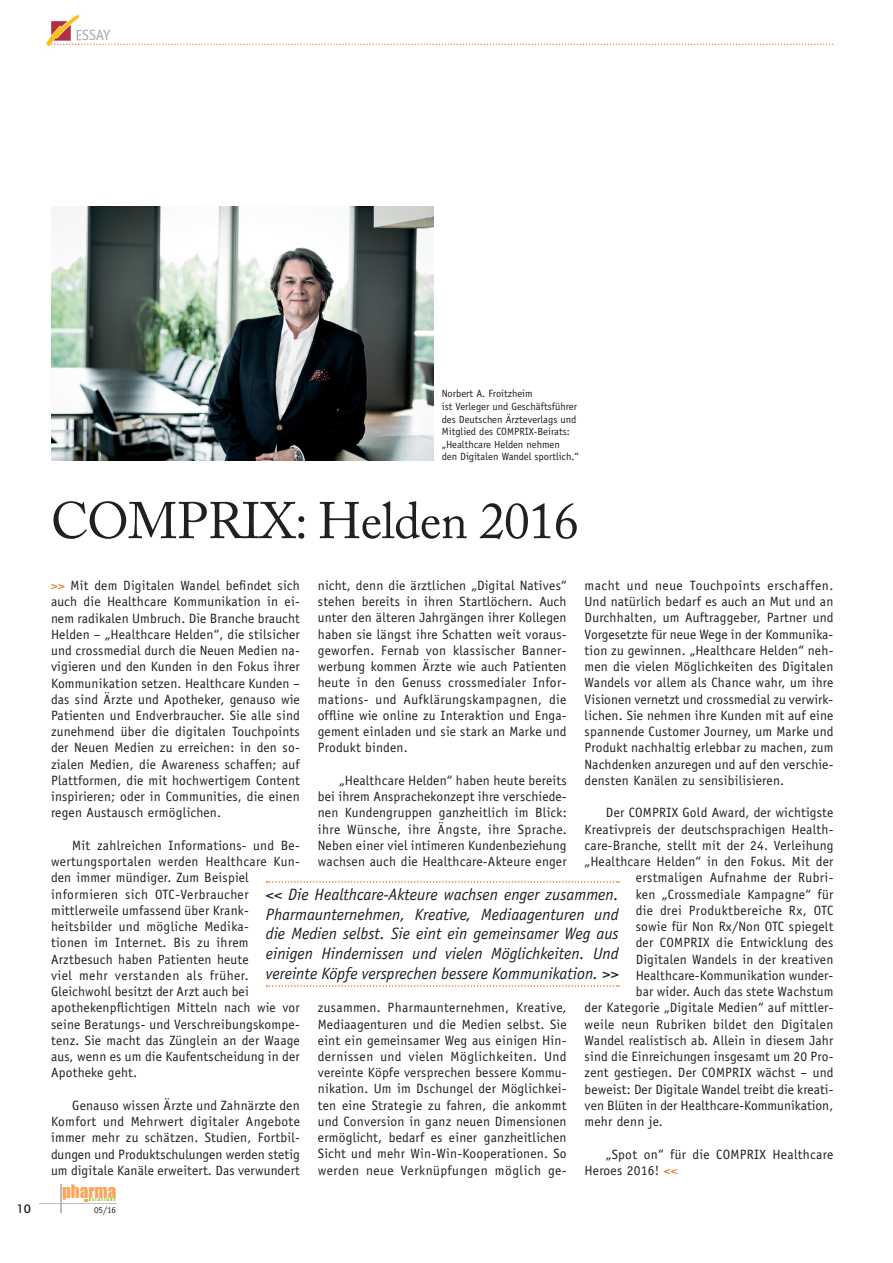
<style>
.page{position:relative;width:893px;height:1263px;background:#fff}
.page>*{position:absolute;margin:0;border:0;box-sizing:border-box;transform-origin:0 0}
.t1{font:51px "Adobe Caslon Pro";letter-spacing:-.01em;color:#231f20}
.t2{font:17.1px "Impact";color:#f9a75d}
.t3{font:italic 16.5px/19.8px "Officina Sans";color:#231f20;text-align:justify}
.t4{font:15px "Officina Sans";letter-spacing:-.01em;color:#a8a9ad}
.t5{font:13.5px/16.2px "Officina Sans";letter-spacing:.02em;color:#231f20;text-align:justify}
.t6{font:500 12px "Futura BT";color:#231f20}
.t7{font:10.5px/12.6px "Officina Sans";color:#231f20}
.t8{font:9px "Officina Sans";color:#231f20}
.t9{font:3.6px "Impact";letter-spacing:.195em;color:#98ca45;scale:1.33 1}
.s1{color:#f36e21}
</style>
<div class="page">
<svg style="left:60px;top:1184px;width:1px;height:29px"></svg>
<hr style="left:39px;top:1203px;width:77px;height:1px;background:#bcbdc0">
<img style="left:46px;top:14px;width:34px;height:33px">
<svg style="left:51px;top:30px;width:782px;height:15px"></svg>
<svg style="left:266px;top:881px;width:353px;height:2px"></svg>
<svg style="left:266px;top:985px;width:353px;height:2px"></svg>
<img style="left:51px;top:206px;width:382px;height:254px">
<p class="t4" style="left:75px;top:27px;width:37px">ESSAY</p>
<p class="t7" style="left:442px;top:388px;width:139px">Norbert A. Froitzheim<br>ist Verleger und Geschäftsführer des Deutschen Ärzteverlags und<br>Mitglied des COMPRIX-Beirats: „Healthcare Helden nehmen<br>den Digitalen Wandel sportlich.“</p>
<h1 class="t1" style="left:51px;top:491px;width:529px">COMPRIX: Helden 2016</h1>
<p class="t5" style="left:318px;top:577px;width:250px">nicht, denn die ärztlichen „Digital Natives“ stehen bereits in ihren Startlöchern. Auch unter den älteren Jahrgängen ihrer Kollegen haben sie längst ihre Schatten weit voraus&shy;geworfen. Fernab von klassischer Banner&shy;werbung kommen Ärzte wie auch Patienten heute in den Genuss crossmedialer Infor&shy;mations- und Aufklärungskampagnen, die offline wie online zu Interaktion und Enga&shy;gement einladen und sie stark an Marke und Produkt binden.</p>
<p class="t5" style="left:318px;top:772px;width:250px;text-indent:21px">„Healthcare Helden“ haben heute bereits bei ihrem Ansprachekonzept ihre verschiede&shy;nen Kundengruppen ganzheitlich im Blick: ihre Wünsche, ihre Ängste, ihre Sprache.<br>Neben einer viel intimeren Kundenbeziehung wachsen auch die Healthcare-Akteure enger</p>
<p class="t5" style="left:585px;top:577px;width:250px">macht und neue Touchpoints erschaffen.<br>Und natürlich bedarf es auch an Mut und an Durchhalten, um Auftraggeber, Partner und Vorgesetzte für neue Wege in der Kommunika&shy;tion zu gewinnen. „Healthcare Helden“ neh&shy;men die vielen Möglichkeiten des Digitalen Wandels vor allem als Chance wahr, um ihre Visionen vernetzt und crossmedial zu verwirk&shy;lichen. Sie nehmen ihre Kunden mit auf eine spannende Customer Journey, um Marke und Produkt nachhaltig erlebbar zu machen, zum Nachdenken anzuregen und auf den verschie&shy;densten Kanälen zu sensibilisieren.</p>
<p class="t5" style="left:606px;top:805px;width:229px">Der COMPRIX Gold Award, der wichtigste</p>
<p class="t5" style="left:585px;top:821px;width:250px">Kreativpreis der deutschsprachigen Health-</p>
<p class="t5" style="left:585px;top:837px;width:250px">care-Branche, stellt mit der 24. Verleihung</p>
<p class="t5" style="left:585px;top:853px;width:250px">„Healthcare Helden“ in den Fokus. Mit der</p>
<p class="t5" style="left:636px;top:870px;width:199px">erstmaligen Aufnahme der Rubri-</p>
<p class="t5" style="left:636px;top:886px;width:199px">ken „Crossmediale Kampagne“ für</p>
<p class="t5" style="left:636px;top:902px;width:199px">die drei Produktbereiche Rx, OTC</p>
<p class="t5" style="left:636px;top:918px;width:199px">sowie für Non Rx/Non OTC spiegelt</p>
<p class="t5" style="left:636px;top:935px;width:199px">der COMPRIX die Entwicklung des</p>
<p class="t5" style="left:636px;top:951px;width:199px">Digitalen Wandels in der kreativen</p>
<p class="t5" style="left:636px;top:967px;width:199px">Healthcare-Kommunikation wunder-</p>
<p class="t5" style="left:636px;top:983px;width:199px">bar wider. Auch das stete Wachstum</p>
<p class="t5" style="left:585px;top:1000px;width:250px">der Kategorie „Digitale Medien“ auf mittler-</p>
<p class="t5" style="left:585px;top:1016px;width:250px">weile neun Rubriken bildet den Digitalen</p>
<p class="t5" style="left:585px;top:1032px;width:250px">Wandel realistisch ab. Allein in diesem Jahr</p>
<p class="t5" style="left:585px;top:1048px;width:250px">sind die Einreichungen insgesamt um 20 Pro-</p>
<p class="t5" style="left:585px;top:1065px;width:250px">zent gestiegen. Der COMPRIX wächst – und</p>
<p class="t5" style="left:585px;top:1081px;width:250px">beweist: Der Digitale Wandel treibt die kreati-</p>
<p class="t5" style="left:585px;top:1097px;width:250px">ven Blüten in der Healthcare-Kommunikation,</p>
<p class="t5" style="left:585px;top:1113px;width:80px">mehr denn je.</p>
<p class="t5" style="left:585px;top:1146px;width:250px;text-indent:21px">„Spot on“ für die COMPRIX Healthcare<br>Heroes 2016! <span class="s1">&lt;&lt;</span></p>
<p class="t5" style="left:51px;top:577px;width:250px"><span class="s1">&gt;&gt;</span> Mit dem Digitalen Wandel befindet sich auch die Healthcare Kommunikation in ei&shy;nem radikalen Umbruch. Die Branche braucht Helden – „Healthcare Helden“, die stilsicher und crossmedial durch die Neuen Medien na&shy;vigieren und den Kunden in den Fokus ihrer Kommunikation setzen. Healthcare Kunden – das sind Ärzte und Apotheker, genauso wie Patienten und Endverbraucher. Sie alle sind zunehmend über die digitalen Touchpoints der Neuen Medien zu erreichen: in den so&shy;zialen Medien, die Awareness schaffen; auf Plattformen, die mit hochwertigem Content inspirieren; oder in Communities, die einen regen Austausch ermöglichen.</p>
<p class="t5" style="left:51px;top:837px;width:250px;text-align:left;text-indent:21px">Mit zahlreichen Informations- und Be&shy;wertungsportalen werden Healthcare Kun&shy;den immer mündiger. Zum Beispiel informieren sich OTC-Verbraucher mittlerweile umfassend über Krank&shy;heitsbilder und mögliche Medika-<br>tionen im Internet. Bis zu ihrem Arztbesuch haben Patienten heute<br>viel mehr verstanden als früher.<br>Gleichwohl besitzt der Arzt auch bei apothekenpflichtigen Mitteln nach wie vor seine Beratungs- und Verschreibungskompe&shy;tenz. Sie macht das Zünglein an der Waage aus, wenn es um die Kaufentscheidung in der Apotheke geht.</p>
<p class="t5" style="left:51px;top:1097px;width:250px;text-indent:21px">Genauso wissen Ärzte und Zahnärzte den Komfort und Mehrwert digitaler Angebote immer mehr zu schätzen. Studien, Fortbil&shy;dungen und Produktschulungen werden stetig um digitale Kanäle erweitert. Das verwundert</p>
<p class="t3" style="left:266px;top:884px;width:354px">&lt;&lt; Die Healthcare-Akteure wachsen enger zusammen.<br>Pharmaunternehmen, Kreative, Mediaagenturen und die Medien selbst. Sie eint ein gemeinsamer Weg aus einigen Hindernissen und vielen Möglichkeiten. Und vereinte Köpfe versprechen bessere Kommunikation. &gt;&gt;</p>
<p class="t5" style="left:318px;top:1000px;width:250px">zusammen. Pharmaunternehmen, Kreative, Mediaagenturen und die Medien selbst. Sie eint ein gemeinsamer Weg aus einigen Hin&shy;dernissen und vielen Möglichkeiten. Und vereinte Köpfe versprechen bessere Kommu&shy;nikation. Um im Dschungel der Möglichkei&shy;ten eine Strategie zu fahren, die ankommt und Conversion in ganz neuen Dimensionen ermöglicht, bedarf es einer ganzheitlichen Sicht und mehr Win-Win-Kooperationen. So werden neue Verknüpfungen möglich ge-</p>
<p class="t2" style="left:62px;top:1178px;width:56px">pharma</p>
<p class="t9" style="left:89px;top:1197px;width:22px">RELATIONS</p>
<p class="t6" style="left:16px;top:1201px;width:16px">10</p>
<p class="t8" style="left:94px;top:1204px;width:23px">05/16</p>
</div>
